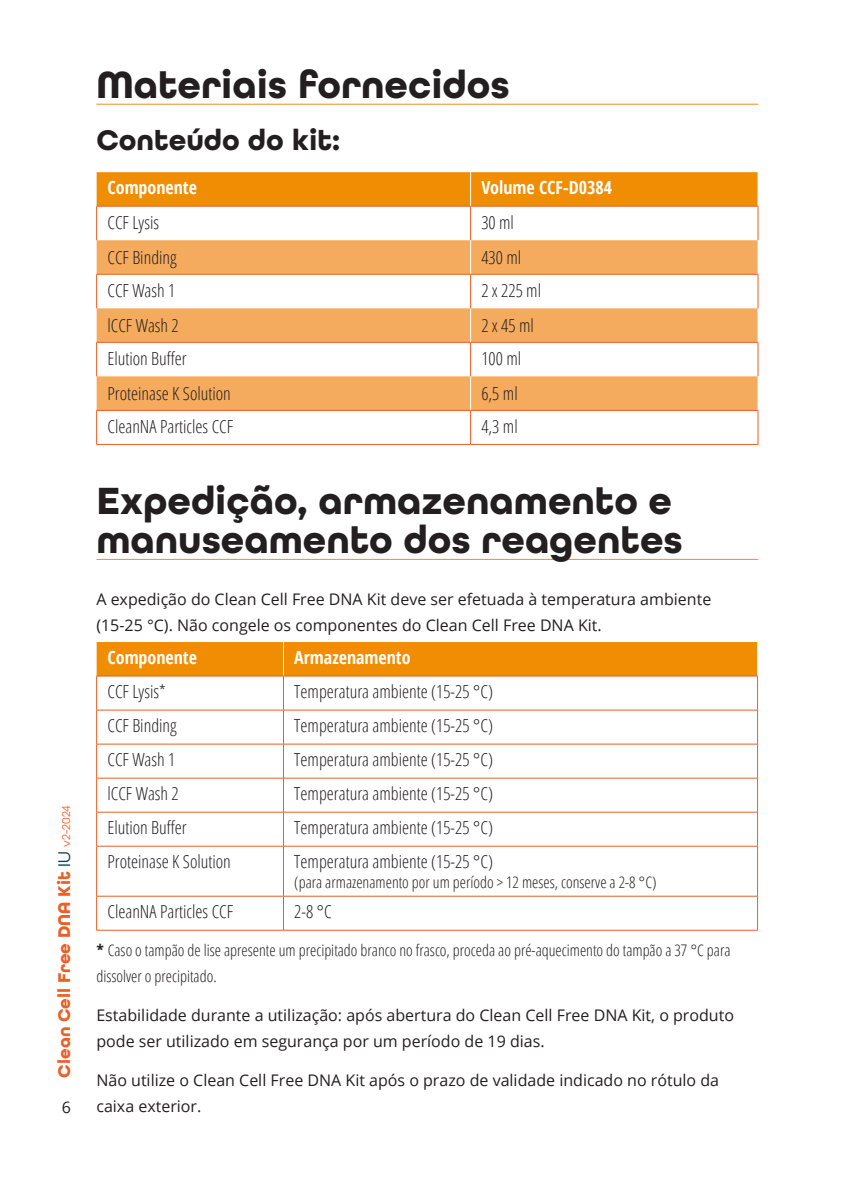
<style>
.page{position:relative;width:842px;height:1191px;background:#fff}
.page>*{position:absolute;margin:0;border:0;box-sizing:border-box;transform-origin:0 0}
.H2-CLNA{font:700 40px/39px "All Round Gothic";color:#231f20}
.h3_rounded{font:700 30px "All Round Gothic";color:#231f20}
.Table-CLNA{font:300 condensed 18px "Open Sans";color:#231f20}
.Columnheder_table_white{font:700 condensed 18px "Open Sans";color:#fff}
.t1{font:700 18px "All Round Gothic";color:#ea5f26}
.p-CLNA{font:16px/26px "Open Sans";color:#231f20}
.p-CLNA-2{font:300 condensed 16px/26px "Open Sans";color:#231f20}
.Table-CLNA-2{font:300 condensed 16px "Open Sans";color:#231f20}
.s1{font-weight:400;color:#093d51}
.s2{font-weight:400;font-size:12px}
.s3{font-weight:700}
</style>
<div class="page">
<hr style="left:96px;top:104px;width:662px;height:1px;background:#f08d20">
<hr style="left:96px;top:559px;width:662px;height:1px;background:#f08d20">
<div style="left:97px;top:172px;width:661px;height:34px;background:#f18d02"></div>
<svg style="left:97px;top:207px;width:661px;height:237px"></svg>
<svg style="left:97px;top:240px;width:661px;height:170px;fill:#f5ab5e"></svg>
<hr style="left:470px;top:206px;width:1px;height:34px;background:#ea5f26">
<hr style="left:758px;top:206px;width:1px;height:34px;background:#ea5f26">
<hr style="left:470px;top:308px;width:1px;height:34px;background:#fff">
<hr style="left:470px;top:240px;width:1px;height:34px;background:#fff">
<hr style="left:470px;top:172px;width:1px;height:34px;background:#fff">
<hr style="left:470px;top:342px;width:1px;height:34px;background:#ea5f26">
<hr style="left:758px;top:342px;width:1px;height:34px;background:#ea5f26">
<hr style="left:470px;top:376px;width:1px;height:34px;background:#fff">
<hr style="left:470px;top:410px;width:1px;height:34px;background:#ea5f26">
<hr style="left:758px;top:410px;width:1px;height:34px;background:#ea5f26">
<hr style="left:470px;top:274px;width:1px;height:34px;background:#ea5f26">
<hr style="left:758px;top:274px;width:1px;height:34px;background:#ea5f26">
<hr style="left:96px;top:206px;width:375px;height:1px;background:#ea5f26">
<hr style="left:96px;top:206px;width:1px;height:34px;background:#ea5f26">
<hr style="left:471px;top:206px;width:287px;height:1px;background:#ea5f26">
<hr style="left:96px;top:274px;width:375px;height:1px;background:#ea5f26">
<hr style="left:96px;top:274px;width:1px;height:34px;background:#ea5f26">
<hr style="left:471px;top:274px;width:287px;height:1px;background:#ea5f26">
<hr style="left:96px;top:342px;width:375px;height:1px;background:#ea5f26">
<hr style="left:96px;top:342px;width:1px;height:34px;background:#ea5f26">
<hr style="left:471px;top:342px;width:287px;height:1px;background:#ea5f26">
<hr style="left:96px;top:410px;width:375px;height:1px;background:#ea5f26">
<hr style="left:96px;top:410px;width:1px;height:34px;background:#ea5f26">
<hr style="left:471px;top:410px;width:287px;height:1px;background:#ea5f26">
<hr style="left:96px;top:444px;width:375px;height:1px;background:#ea5f26">
<hr style="left:471px;top:444px;width:287px;height:1px;background:#ea5f26">
<div style="left:97px;top:642px;width:660px;height:33px;background:#f18d02"></div>
<svg style="left:97px;top:676px;width:660px;height:254px"></svg>
<hr style="left:283px;top:676px;width:1px;height:34px;background:#ea5f26">
<hr style="left:283px;top:710px;width:1px;height:34px;background:#ea5f26">
<hr style="left:283px;top:744px;width:1px;height:34px;background:#ea5f26">
<hr style="left:283px;top:642px;width:1px;height:34px;background:#fff">
<hr style="left:283px;top:812px;width:1px;height:34px;background:#ea5f26">
<hr style="left:283px;top:846px;width:1px;height:50px;background:#ea5f26">
<hr style="left:283px;top:896px;width:1px;height:34px;background:#ea5f26">
<hr style="left:283px;top:778px;width:1px;height:34px;background:#ea5f26">
<hr style="left:96px;top:709px;width:187px;height:1px;background:#ea5f26">
<hr style="left:283px;top:709px;width:475px;height:1px;background:#ea5f26">
<hr style="left:96px;top:744px;width:187px;height:1px;background:#ea5f26">
<hr style="left:283px;top:744px;width:475px;height:1px;background:#ea5f26">
<hr style="left:96px;top:778px;width:187px;height:1px;background:#ea5f26">
<hr style="left:283px;top:778px;width:475px;height:1px;background:#ea5f26">
<hr style="left:96px;top:812px;width:187px;height:1px;background:#ea5f26">
<hr style="left:283px;top:812px;width:475px;height:1px;background:#ea5f26">
<hr style="left:96px;top:846px;width:187px;height:1px;background:#ea5f26">
<hr style="left:283px;top:846px;width:475px;height:1px;background:#ea5f26">
<hr style="left:96px;top:896px;width:187px;height:1px;background:#ea5f26">
<hr style="left:283px;top:896px;width:475px;height:1px;background:#ea5f26">
<hr style="left:96px;top:675px;width:187px;height:1px;background:#ea5f26">
<hr style="left:96px;top:676px;width:1px;height:34px;background:#ea5f26">
<hr style="left:283px;top:675px;width:475px;height:1px;background:#ea5f26">
<hr style="left:757px;top:676px;width:1px;height:34px;background:#ea5f26">
<hr style="left:96px;top:710px;width:1px;height:34px;background:#ea5f26">
<hr style="left:757px;top:710px;width:1px;height:34px;background:#ea5f26">
<hr style="left:96px;top:744px;width:1px;height:34px;background:#ea5f26">
<hr style="left:757px;top:744px;width:1px;height:34px;background:#ea5f26">
<hr style="left:96px;top:778px;width:1px;height:34px;background:#ea5f26">
<hr style="left:757px;top:778px;width:1px;height:34px;background:#ea5f26">
<hr style="left:96px;top:812px;width:1px;height:34px;background:#ea5f26">
<hr style="left:757px;top:812px;width:1px;height:34px;background:#ea5f26">
<hr style="left:96px;top:846px;width:1px;height:50px;background:#ea5f26">
<hr style="left:757px;top:846px;width:1px;height:50px;background:#ea5f26">
<hr style="left:96px;top:896px;width:1px;height:34px;background:#ea5f26">
<hr style="left:757px;top:896px;width:1px;height:34px;background:#ea5f26">
<hr style="left:96px;top:930px;width:187px;height:1px;background:#ea5f26">
<hr style="left:283px;top:930px;width:475px;height:1px;background:#ea5f26">
<p class="t1" style="left:53px;top:1077px;width:274px;rotate:-90deg">Clean Cell Free DNA Kit <span class="s1">IU</span> <span class="s2">v2-2024</span></p>
<p class="p-CLNA" style="left:62px;top:1093px;width:11px">6</p>
<p class="H2-CLNA" style="left:96px;top:65px;width:415px">Materiais fornecidos</p>
<p class="h3_rounded" style="left:96px;top:122px;width:245px">Conteúdo do kit:</p>
<p class="Columnheder_table_white" style="left:107px;top:175px;width:91px">Componente</p>
<p class="Columnheder_table_white" style="left:481px;top:175px;width:132px">Volume CCF-D0384</p>
<p class="Table-CLNA" style="left:107px;top:210px;width:53px">CCF Lysis</p>
<p class="Table-CLNA" style="left:481px;top:210px;width:34px">30 ml</p>
<p class="Table-CLNA" style="left:107px;top:245px;width:71px">CCF Binding</p>
<p class="Table-CLNA" style="left:481px;top:245px;width:41px">430 ml</p>
<p class="Table-CLNA" style="left:107px;top:278px;width:69px">CCF Wash 1</p>
<p class="Table-CLNA" style="left:481px;top:278px;width:61px">2 x 225 ml</p>
<p class="Table-CLNA" style="left:107px;top:313px;width:73px">lCCF Wash 2</p>
<p class="Table-CLNA" style="left:481px;top:313px;width:54px">2 x 45 ml</p>
<p class="Table-CLNA" style="left:107px;top:346px;width:81px">Elution Buffer</p>
<p class="Table-CLNA" style="left:481px;top:346px;width:41px">100 ml</p>
<p class="Table-CLNA" style="left:107px;top:381px;width:125px">Proteinase K Solution</p>
<p class="Table-CLNA" style="left:481px;top:381px;width:38px">6,5 ml</p>
<p class="Table-CLNA" style="left:107px;top:414px;width:127px">CleanNA Particles CCF</p>
<p class="Table-CLNA" style="left:481px;top:414px;width:38px">4,3 ml</p>
<p class="H2-CLNA" style="left:96px;top:481px;width:588px">Expedição, armazenamento e manuseamento dos reagentes</p>
<p class="p-CLNA" style="left:96px;top:586px;width:616px">A expedição do Clean Cell Free DNA Kit deve ser efetuada à temperatura ambiente (15-25 °C). Não congele os componentes do Clean Cell Free DNA Kit.</p>
<p class="Columnheder_table_white" style="left:107px;top:645px;width:91px">Componente</p>
<p class="Columnheder_table_white" style="left:294px;top:645px;width:118px">Armazenamento</p>
<p class="Table-CLNA" style="left:107px;top:679px;width:60px">CCF Lysis*</p>
<p class="Table-CLNA" style="left:294px;top:679px;width:200px">Temperatura ambiente (15-25 °C)</p>
<p class="Table-CLNA" style="left:107px;top:713px;width:71px">CCF Binding</p>
<p class="Table-CLNA" style="left:294px;top:713px;width:200px">Temperatura ambiente (15-25 °C)</p>
<p class="Table-CLNA" style="left:107px;top:747px;width:69px">CCF Wash 1</p>
<p class="Table-CLNA" style="left:294px;top:747px;width:200px">Temperatura ambiente (15-25 °C)</p>
<p class="Table-CLNA" style="left:107px;top:781px;width:73px">lCCF Wash 2</p>
<p class="Table-CLNA" style="left:294px;top:781px;width:200px">Temperatura ambiente (15-25 °C)</p>
<p class="Table-CLNA" style="left:107px;top:815px;width:81px">Elution Buffer</p>
<p class="Table-CLNA" style="left:294px;top:815px;width:200px">Temperatura ambiente (15-25 °C)</p>
<p class="Table-CLNA" style="left:107px;top:849px;width:125px">Proteinase K Solution</p>
<p class="Table-CLNA" style="left:294px;top:849px;width:200px">Temperatura ambiente (15-25 °C)</p>
<p class="Table-CLNA-2" style="left:294px;top:871px;width:364px">(para armazenamento por um período &gt; 12 meses, conserve a 2-8 °C)</p>
<p class="Table-CLNA" style="left:107px;top:899px;width:127px">CleanNA Particles CCF</p>
<p class="Table-CLNA" style="left:294px;top:899px;width:39px">2-8 °C</p>
<p class="p-CLNA-2" style="left:96px;top:937px;width:636px"><span class="s3">*</span> Caso o tampão de lise apresente um precipitado branco no frasco, proceda ao pré-aquecimento do tampão a 37 °C para dissolver o precipitado.</p>
<p class="p-CLNA" style="left:96px;top:1002px;width:639px">Estabilidade durante a utilização: após abertura do Clean Cell Free DNA Kit, o produto pode ser utilizado em segurança por um período de 19 dias.</p>
<p class="p-CLNA" style="left:96px;top:1067px;width:624px">Não utilize o Clean Cell Free DNA Kit após o prazo de validade indicado no rótulo da caixa exterior.</p>
</div>
